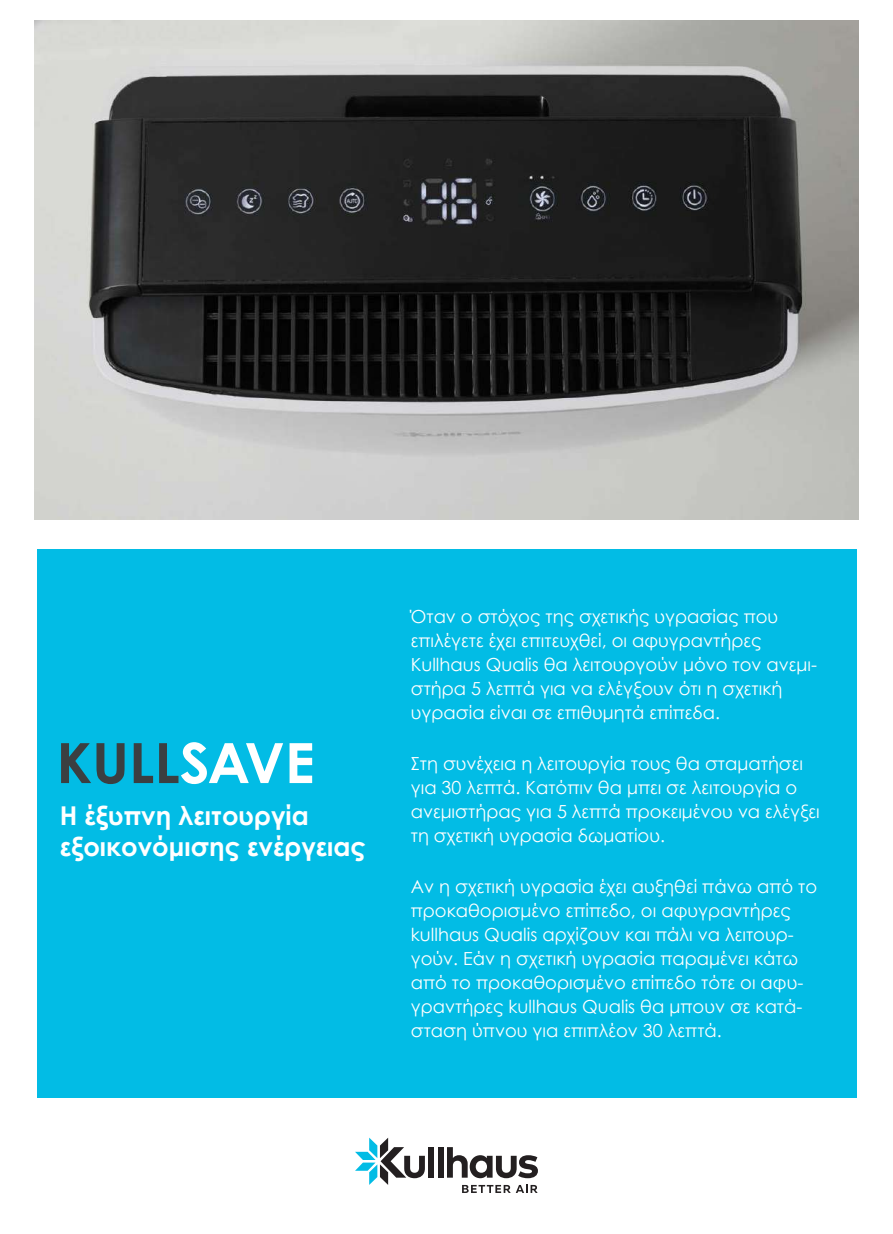
<style>
.page{position:relative;width:893px;height:1234px;background:#fff}
.page>*{position:absolute;margin:0;border:0;box-sizing:border-box;transform-origin:0 0}
.t1{font:700 55.5px "Century Gothic";color:#3b3f41;scale:1.04 1}
.t2{font:700 25.95px/31px "Century Gothic";color:#fff}
.t3{font:18px/24px "Century Gothic";color:#fff}
.s1{color:#fff}
</style>
<div class="page">
<img style="left:34px;top:20px;width:825px;height:499px">
<div style="left:428px;top:1146px;width:6px;height:31px;background:#231f20"></div>
<div style="left:438px;top:1146px;width:5px;height:31px;background:#231f20"></div>
<svg style="left:447px;top:1147px;width:91px;height:30px"></svg>
<svg style="left:462px;top:1184px;width:75px;height:8px"></svg>
<svg style="left:355px;top:1137px;width:70px;height:47px"></svg>
<div style="left:37px;top:549px;width:819px;height:548px;background:#02bce5"></div>
<h1 class="t1" style="left:56px;top:720px;width:250px">KULL<span class="s1">SAVE</span></h1>
<h2 class="t2" style="left:60px;top:798px;width:307px">Η έξυπνη λειτουργία εξοικονόμισης ενέργειας</h2>
<p class="t3" style="left:411px;top:604px;width:408px">Όταν ο στόχος της σχετικής υγρασίας που επιλέγετε έχει επιτευχθεί, οι αφυγραντήρες Kullhaus Qualis θα λειτουργoύν μόνο τον ανεμι&shy;στήρα 5 λεπτά για να ελέγξουν ότι η σχετική υγρασία είναι σε επιθυμητά επίπεδα.</p>
<p class="t3" style="left:411px;top:751px;width:410px">Στη συνέχεια η λειτουργία τους θα σταματήσει για 30 λεπτά. Κατόπιν θα μπει σε λειτουργία ο ανεμιστήρας για 5 λεπτά προκειμένου να ελέγξει τη σχετική υγρασία δωματίου.</p>
<p class="t3" style="left:411px;top:873px;width:408px">Αν η σχετική υγρασία έχει αυξηθεί πάνω από το προκαθορισμένο επίπεδο, οι αφυγραντήρες kullhaus Qualis αρχίζουν και πάλι να λειτουρ&shy;γούν. Εάν η σχετική υγρασία παραμένει κάτω από το προκαθορισμένο επίπεδο τότε οι αφυ&shy;γραντήρες kullhaus Qualis θα μπουν σε κατά&shy;σταση ύπνου για επιπλέον 30 λεπτά.</p>
</div>
